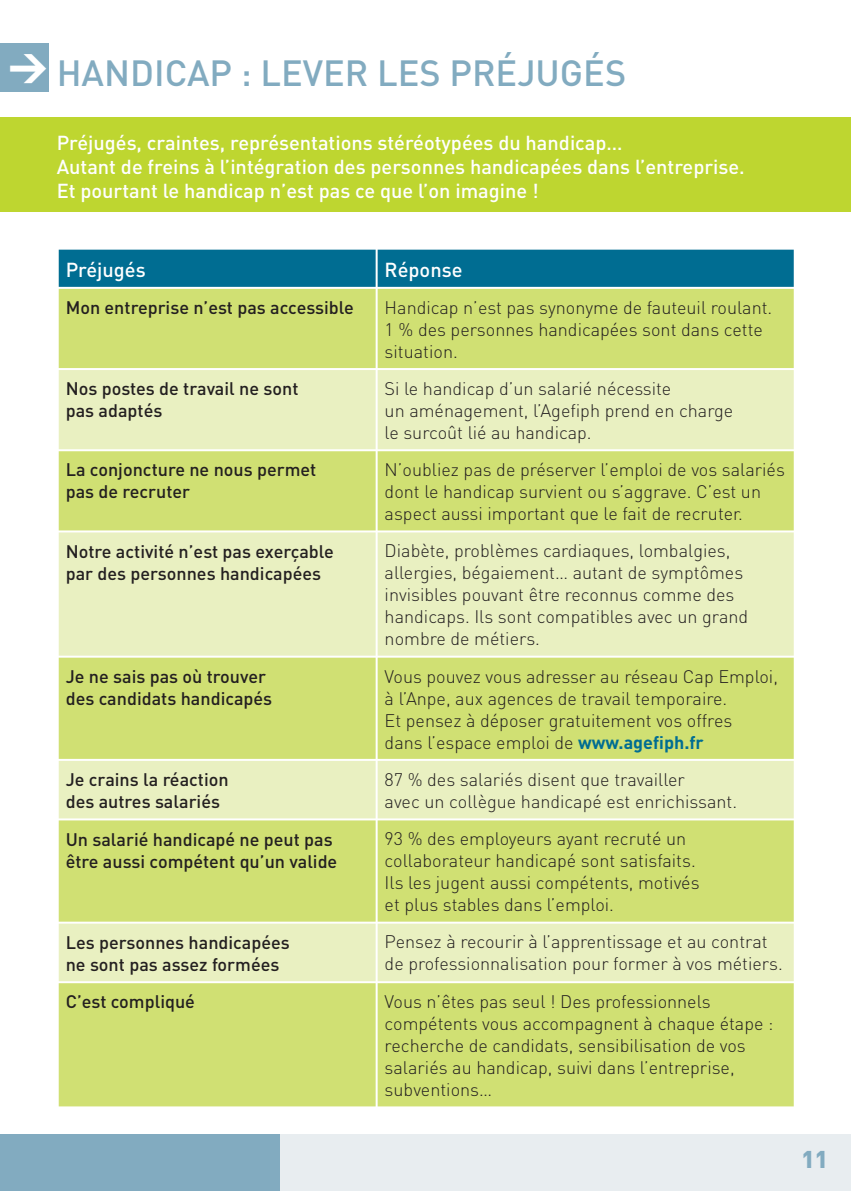
<style>
.page{position:relative;width:851px;height:1191px;background:#fff}
.page>*{position:absolute;margin:0;border:0;box-sizing:border-box;transform-origin:0 0}
.t1{font:500 36px "DIN";color:#82abc0}
.t2{font:900 24px "DIN";color:#82abc0}
.t3{font:500 20px/24px "DIN";color:#fff}
.t4{font:300 18px/22px "DIN";color:#231f20}
.t5{font:500 18px/22px "DIN";color:#231f20}
.s1{font-weight:700;color:#006d92}
</style>
<div class="page">
<div style="left:0;top:117px;width:850px;height:95px;background:#bed630"></div>
<div style="left:0;top:1134px;width:850px;height:57px;background:#e8edf0"></div>
<div style="left:0;top:1134px;width:280px;height:57px;background:#82abc0"></div>
<div style="left:0;top:44px;width:48px;height:48px;background:#82abc0"></div>
<div style="left:59px;top:250px;width:734px;height:37px;background:#006d92"></div>
<div style="left:59px;top:289px;width:734px;height:817px;background:#d0e073"></div>
<svg style="left:59px;top:370px;width:734px;height:611px;background:#dde89c"></svg>
<hr style="left:375px;top:250px;width:2px;height:37px;background:#fff">
<hr style="left:375px;top:289px;width:2px;height:79px;background:#fff">
<hr style="left:57px;top:368px;width:319px;height:2px;background:#fff">
<hr style="left:376px;top:368px;width:419px;height:2px;background:#fff">
<hr style="left:375px;top:370px;width:2px;height:79px;background:#fff">
<hr style="left:57px;top:449px;width:319px;height:2px;background:#fff">
<hr style="left:376px;top:449px;width:419px;height:2px;background:#fff">
<hr style="left:375px;top:451px;width:2px;height:79px;background:#fff">
<hr style="left:57px;top:530px;width:319px;height:2px;background:#fff">
<hr style="left:376px;top:530px;width:419px;height:2px;background:#fff">
<hr style="left:375px;top:532px;width:2px;height:123px;background:#fff">
<hr style="left:57px;top:655px;width:319px;height:2px;background:#fff">
<hr style="left:376px;top:655px;width:419px;height:2px;background:#fff">
<hr style="left:375px;top:657px;width:2px;height:102px;background:#fff">
<hr style="left:57px;top:759px;width:319px;height:2px;background:#fff">
<hr style="left:376px;top:759px;width:419px;height:2px;background:#fff">
<hr style="left:375px;top:761px;width:2px;height:57px;background:#fff">
<hr style="left:57px;top:818px;width:319px;height:2px;background:#fff">
<hr style="left:376px;top:818px;width:419px;height:2px;background:#fff">
<hr style="left:375px;top:820px;width:2px;height:101px;background:#fff">
<hr style="left:57px;top:921px;width:319px;height:2px;background:#fff">
<hr style="left:376px;top:921px;width:419px;height:2px;background:#fff">
<hr style="left:375px;top:923px;width:2px;height:58px;background:#fff">
<hr style="left:57px;top:981px;width:319px;height:2px;background:#fff">
<hr style="left:376px;top:981px;width:419px;height:2px;background:#fff">
<hr style="left:375px;top:983px;width:2px;height:123px;background:#fff">
<h1 class="t1" style="left:8px;top:58px;width:619px"><sup>&gt;</sup> HANDICAP : LEVER LES PRÉJUGÉS</h1>
<p class="t3" style="left:57px;top:132px;width:689px">Préjugés, craintes, représentations stéréotypées du handicap…<br>Autant de freins à l’intégration des personnes handicapées dans l’entreprise.<br>Et pourtant le handicap n’est pas ce que l’on imagine !</p>
<p class="t3" style="left:66px;top:258px;width:81px">Préjugés</p>
<p class="t3" style="left:384px;top:258px;width:79px">Réponse</p>
<p class="t5" style="left:66px;top:298px;width:289px">Mon entreprise n’est pas accessible</p>
<p class="t4" style="left:384px;top:298px;width:389px">Handicap n’est pas synonyme de fauteuil roulant.<br>1 % des personnes handicapées sont dans cette situation.</p>
<p class="t5" style="left:66px;top:379px;width:234px">Nos postes de travail ne sont pas adaptés</p>
<p class="t4" style="left:384px;top:379px;width:350px">Si le handicap d’un salarié nécessite<br>un aménagement, l’Agefiph prend en charge le surcoût lié au handicap.</p>
<p class="t5" style="left:66px;top:460px;width:252px">La conjoncture ne nous permet pas de recruter</p>
<p class="t4" style="left:384px;top:460px;width:401px">N’oubliez pas de préserver l’emploi de vos salariés dont le handicap survient ou s’aggrave. C’est un aspect aussi important que le fait de recruter.</p>
<p class="t5" style="left:66px;top:541px;width:269px">Notre activité n’est pas exerçable par des personnes handicapées</p>
<p class="t4" style="left:384px;top:542px;width:365px">Diabète, problèmes cardiaques, lombalgies, allergies, bégaiement… autant de symptômes invisibles pouvant être reconnus comme des handicaps. Ils sont compatibles avec un grand nombre de métiers.</p>
<p class="t5" style="left:66px;top:666px;width:208px">Je ne sais pas où trouver des candidats handicapés</p>
<p class="t4" style="left:384px;top:667px;width:395px">Vous pouvez vous adresser au réseau Cap Emploi, à l’Anpe, aux agences de travail temporaire.<br>Et pensez à déposer gratuitement vos offres<br>dans l’espace emploi de <span class="s1">www.agefiph.fr</span></p>
<p class="t5" style="left:66px;top:769px;width:164px">Je crains la réaction des autres salariés</p>
<p class="t4" style="left:384px;top:770px;width:354px">87 % des salariés disent que travailler<br>avec un collègue handicapé est enrichissant.</p>
<p class="t5" style="left:66px;top:829px;width:273px">Un salarié handicapé ne peut pas être aussi compétent qu’un valide</p>
<p class="t4" style="left:384px;top:829px;width:316px">93 % des employeurs ayant recruté un collaborateur handicapé sont satisfaits.<br>Ils les jugent aussi compétents, motivés et plus stables dans l’emploi.</p>
<p class="t5" style="left:66px;top:932px;width:225px">Les personnes handicapées ne sont pas assez formées</p>
<p class="t4" style="left:384px;top:933px;width:399px">Pensez à recourir à l’apprentissage et au contrat de professionnalisation pour former à vos métiers.</p>
<p class="t5" style="left:66px;top:992px;width:131px">C’est compliqué</p>
<p class="t4" style="left:384px;top:992px;width:390px">Vous n’êtes pas seul ! Des professionnels compétents vous accompagnent à chaque étape : recherche de candidats, sensibilisation de vos salariés au handicap, suivi dans l’entreprise, subventions…</p>
<h2 class="t2" style="left:801px;top:1148px;width:28px">11</h2>
</div>
